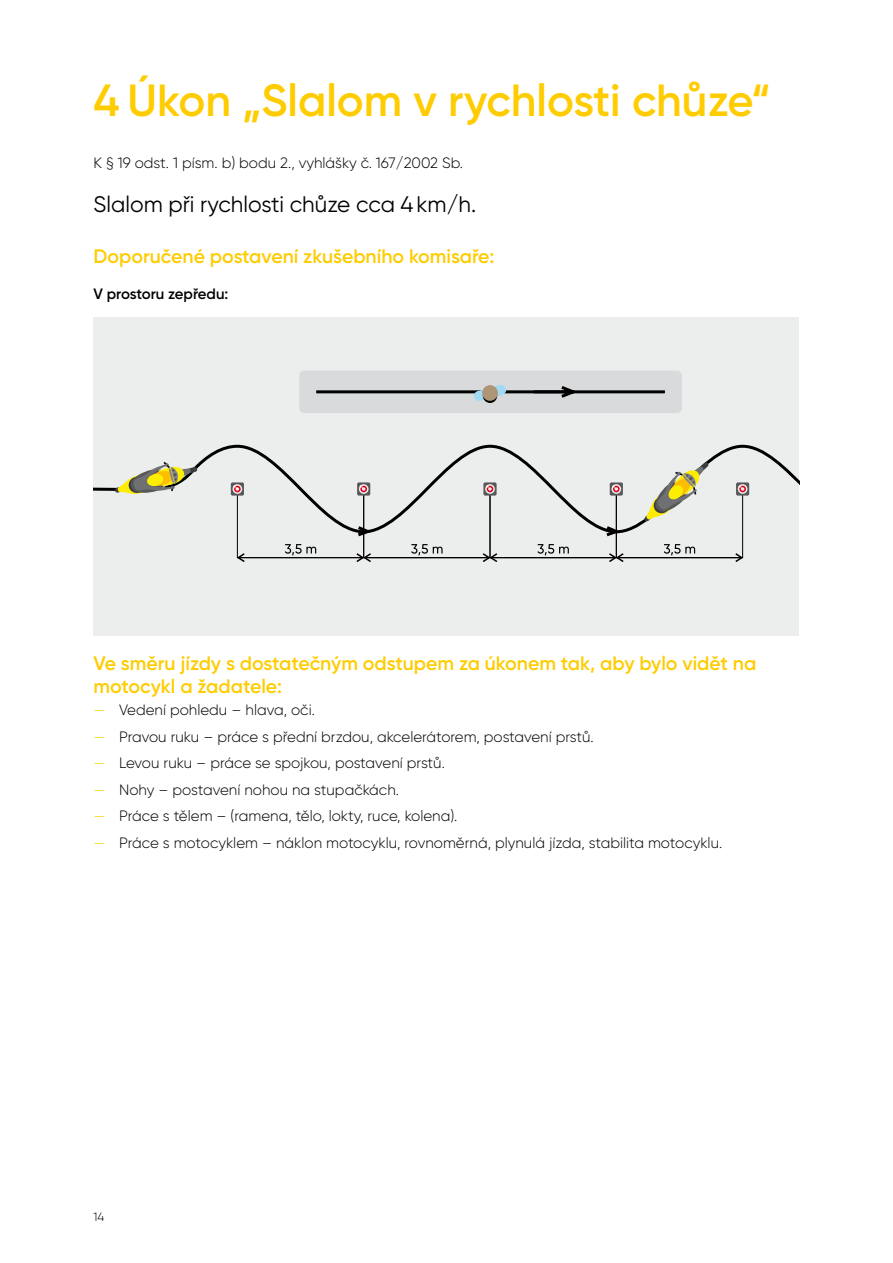
<style>
.page{position:relative;width:893px;height:1263px;background:#fff}
.page>*{position:absolute;margin:0;border:0;box-sizing:border-box;transform-origin:0 0}
.t1{font:600 45px "Gilroy";color:#fecc00}
.t2{font:22.5px "Gilroy";color:#000}
.t3{font:600 19.5px/23.4px "Gilroy";color:#fecc00}
.t4{font:300 15px "Gilroy";color:#000}
.t5{font:600 15px "Gilroy";letter-spacing:-.005em;color:#000}
.t6{font:300 12px "Gilroy";color:#000}
.s1{color:#fecc00}
</style>
<div class="page">
<div style="left:94px;top:317px;width:705px;height:319px;background:#eceded"></div>
<div style="left:299px;top:371px;width:383px;height:42px;background:#d9dadb;border-radius:5px"></div>
<svg style="left:94px;top:444px;width:705px;height:52px"></svg>
<svg style="left:115px;top:462px;width:82px;height:32px"></svg>
<svg style="left:231px;top:482px;width:13px;height:14px"></svg>
<svg style="left:736px;top:482px;width:13px;height:14px"></svg>
<svg style="left:738px;top:484px;width:9px;height:10px"></svg>
<svg style="left:233px;top:462px;width:511px;height:99px"></svg>
<hr style="left:316px;top:390px;width:349px;height:3px;background:#000">
<svg style="left:531px;top:386px;width:50px;height:12px"></svg>
<svg style="left:473px;top:385px;width:34px;height:16px"></svg>
<div style="left:483px;top:389px;width:14px;height:14px;background:#000;border-radius:50%"></div>
<div style="left:482px;top:385px;width:16px;height:16px;background:#ae9575;border-radius:50%"></div>
<h1 class="t1" style="left:94px;top:72px;width:679px">4 Úkon „Slalom v rychlosti chůze“</h1>
<p class="t4" style="left:94px;top:154px;width:371px">K § 19 odst. 1 písm. b) bodu 2., vyhlášky č. 167/2002 Sb.</p>
<h2 class="t2" style="left:94px;top:191px;width:384px">Slalom při rychlosti chůze cca 4km/h.</h2>
<h3 class="t3" style="left:94px;top:244px;width:402px">Doporučené postavení zkušebního komisaře:</h3>
<p class="t5" style="left:94px;top:285px;width:136px">V prostoru zepředu:</p>
<h3 class="t3" style="left:94px;top:651px;width:664px">Ve směru jízdy s dostatečným odstupem za úkonem tak, aby bylo vidět na motocykl a žadatele:</h3>
<p class="t4" style="left:94px;top:701px;width:223px"><span class="s1">—</span> Vedení pohledu – hlava, oči.</p>
<p class="t4" style="left:94px;top:727px;width:502px"><span class="s1">—</span> Pravou ruku – práce s přední brzdou, akcelerátorem, postavení prstů.</p>
<p class="t4" style="left:94px;top:754px;width:353px"><span class="s1">—</span> Levou ruku – práce se spojkou, postavení prstů.</p>
<p class="t4" style="left:94px;top:780px;width:307px"><span class="s1">—</span> Nohy – postavení nohou na stupačkách.</p>
<p class="t4" style="left:94px;top:807px;width:365px"><span class="s1">—</span> Práce s tělem – (ramena, tělo, lokty, ruce, kolena).</p>
<p class="t4" style="left:94px;top:833px;width:630px"><span class="s1">—</span> Práce s motocyklem – náklon motocyklu, rovnoměrná, plynulá jízda, stabilita motocyklu.</p>
<p class="t6" style="left:94px;top:1209px;width:12px">14</p>
</div>
